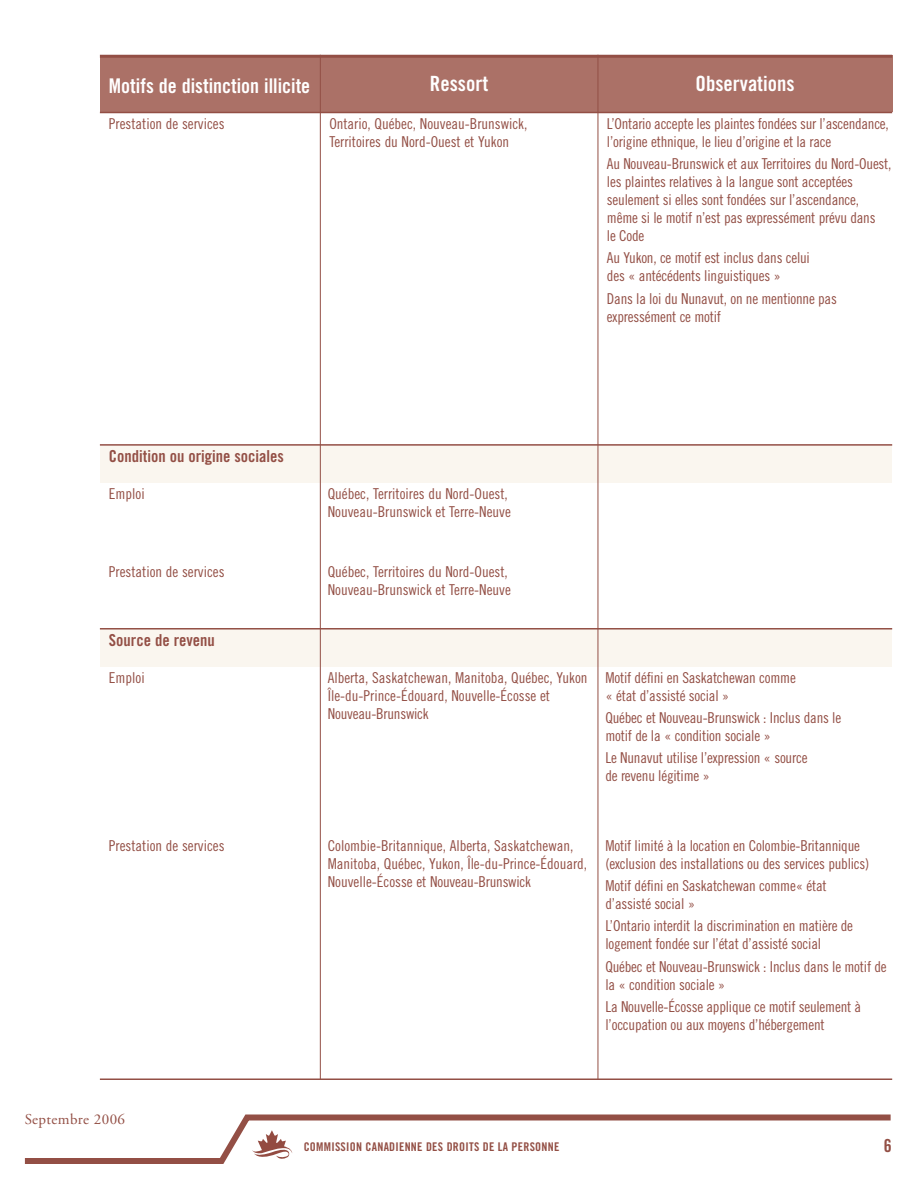
<style>
.page{position:relative;width:918px;height:1188px;background:#fff}
.page>*{position:absolute;margin:0;border:0;box-sizing:border-box;transform-origin:0 0}
.t1{font:21px "Trade Gothic Bold Cond Twenty";color:#fff}
.t2{font:20.25px "Trade Gothic Bold Cond Twenty";color:#fff}
.t3{font:18px "Trade Gothic Bold Cond Twenty";color:#934f45}
.t4{font:16.5px "Trade Gothic Bold Cond Twenty";color:#934f45}
.t5{font:15px/18px "Trade Gothic Cond Eighteen";letter-spacing:-.015em;color:#934f45}
.t6{font:15px "Adobe Garamond";letter-spacing:.025em;color:#934f45}
.t7{font:12px "Trade Gothic Bold Cond Twenty";letter-spacing:.02em;color:#934f45}
</style>
<div class="page">
<svg style="left:24px;top:1114px;width:867px;height:50px"></svg>
<div style="left:100px;top:55px;width:220px;height:57px;background:#ab7167"></div>
<div style="left:320px;top:55px;width:278px;height:57px;background:#ab7167"></div>
<div style="left:598px;top:55px;width:294px;height:57px;background:#ab7167"></div>
<div style="left:100px;top:445px;width:220px;height:38px;background:#faf6ef"></div>
<div style="left:320px;top:445px;width:572px;height:38px;background:#faf6ef"></div>
<div style="left:100px;top:629px;width:220px;height:38px;background:#faf6ef"></div>
<div style="left:320px;top:629px;width:572px;height:38px;background:#faf6ef"></div>
<hr style="left:320px;top:55px;width:1px;height:1025px;background:#934f45">
<hr style="left:598px;top:55px;width:1px;height:1025px;background:#934f45">
<hr style="left:100px;top:55px;width:792px;height:3px;background:#934f45">
<hr style="left:100px;top:112px;width:792px;height:1px;background:#934f45">
<hr style="left:100px;top:444px;width:792px;height:2px;background:#934f45">
<hr style="left:100px;top:628px;width:792px;height:2px;background:#934f45">
<hr style="left:100px;top:1078px;width:792px;height:2px;background:#934f45">
<h2 class="t2" style="left:109px;top:78px;width:203px">Motifs de distinction illicite</h2>
<h1 class="t1" style="left:430px;top:75px;width:60px">Ressort</h1>
<h1 class="t1" style="left:696px;top:75px;width:101px">Observations</h1>
<p class="t5" style="left:109px;top:115px;width:117px">Prestation de services</p>
<p class="t5" style="left:329px;top:115px;width:200px">Ontario, Québec, Nouveau-Brunswick,<br>Territoires du Nord-Ouest et Yukon</p>
<p class="t5" style="left:607px;top:115px;width:283px">L’Ontario accepte les plaintes fondées sur l’ascendance, l’origine ethnique, le lieu d’origine et la race</p>
<p class="t5" style="left:607px;top:156px;width:286px">Au Nouveau-Brunswick et aux Territoires du Nord-Ouest, les plaintes relatives à la langue sont acceptées seulement si elles sont fondées sur l’ascendance, même si le motif n’est pas expressément prévu dans<br>le Code</p>
<p class="t5" style="left:607px;top:250px;width:205px">Au Yukon, ce motif est inclus dans celui des « antécédents linguistiques »</p>
<p class="t5" style="left:607px;top:291px;width:231px">Dans la loi du Nunavut, on ne mentionne pas expressément ce motif</p>
<p class="t4" style="left:109px;top:450px;width:177px">Condition ou origine sociales</p>
<p class="t5" style="left:109px;top:486px;width:37px">Emploi</p>
<p class="t5" style="left:328px;top:486px;width:185px">Québec, Territoires du Nord-Ouest,<br>Nouveau-Brunswick et Terre-Neuve</p>
<p class="t5" style="left:109px;top:563px;width:117px">Prestation de services</p>
<p class="t5" style="left:328px;top:563px;width:185px">Québec, Territoires du Nord-Ouest,<br>Nouveau-Brunswick et Terre-Neuve</p>
<p class="t4" style="left:109px;top:634px;width:108px">Source de revenu</p>
<p class="t5" style="left:109px;top:670px;width:37px">Emploi</p>
<p class="t5" style="left:328px;top:670px;width:261px">Alberta, Saskatchewan, Manitoba, Québec, Yukon<br>Île-du-Prince-Édouard, Nouvelle-Écosse et<br>Nouveau-Brunswick</p>
<p class="t5" style="left:605px;top:670px;width:192px">Motif défini en Saskatchewan comme « état d’assisté social »</p>
<p class="t5" style="left:605px;top:710px;width:237px">Québec et Nouveau-Brunswick : Inclus dans le motif de la « condition sociale »</p>
<p class="t5" style="left:605px;top:750px;width:204px">Le Nunavut utilise l’expression « source de revenu légitime »</p>
<p class="t5" style="left:109px;top:838px;width:117px">Prestation de services</p>
<p class="t5" style="left:328px;top:838px;width:261px">Colombie-Britannique, Alberta, Saskatchewan,<br>Manitoba, Québec, Yukon, Île-du-Prince-Édouard,<br>Nouvelle-Écosse et Nouveau-Brunswick</p>
<p class="t5" style="left:605px;top:838px;width:265px">Motif limité à la location en Colombie-Britannique (exclusion des installations ou des services publics)</p>
<p class="t5" style="left:605px;top:878px;width:223px">Motif défini en Saskatchewan comme« état d’assisté social »</p>
<p class="t5" style="left:605px;top:918px;width:249px">L’Ontario interdit la discrimination en matière de logement fondée sur l’état d’assisté social</p>
<p class="t5" style="left:605px;top:959px;width:283px">Québec et Nouveau-Brunswick : Inclus dans le motif de la « condition sociale »</p>
<p class="t5" style="left:605px;top:999px;width:257px">La Nouvelle-Écosse applique ce motif seulement à l’occupation ou aux moyens d’hébergement</p>
<p class="t6" style="left:25px;top:1114px;width:102px">Septembre 2006</p>
<p class="t7" style="left:304px;top:1142px;width:257px">COMMISSION CANADIENNE DES DROITS DE LA PERSONNE</p>
<p class="t3" style="left:884px;top:1139px;width:9px">6</p>
</div>
